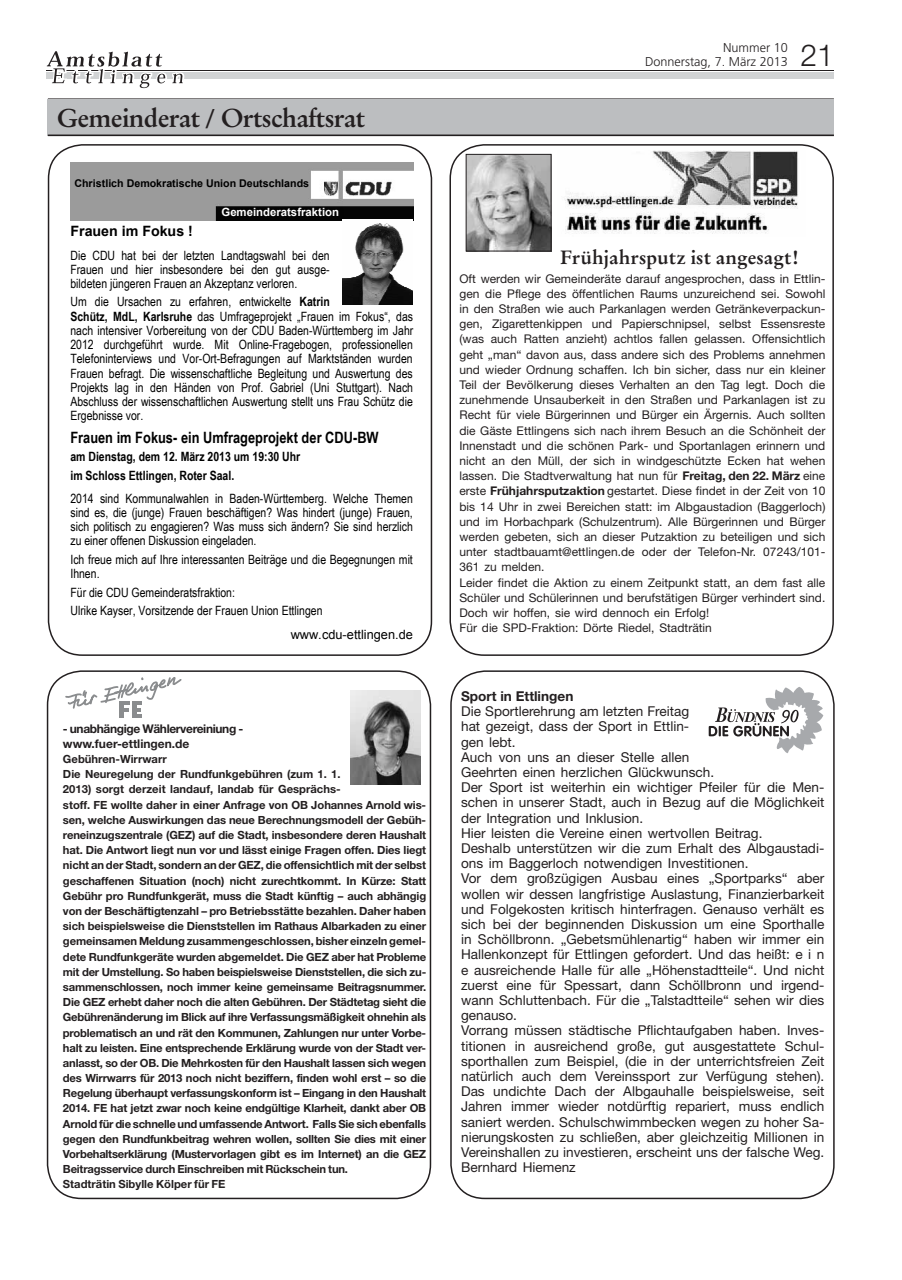
<style>
.page{position:relative;width:902px;height:1280px;background:#fff}
.page>*{position:absolute;margin:0;border:0;box-sizing:border-box;transform-origin:0 0}
.t1{font:300 30.3px "Helvetica Neue";color:#231f20}
.t2{font:700 25.65px "Garamond Stempel BQ";color:#231f20}
.t3{font:700 19.2px "Stempel Garamond";color:#231f20}
.t4{font:700 15.6px "Arial Narrow";color:#000}
.t5{font:700 14.25px "Arial";color:#000}
.t6{font:13.65px/15.1px "Helvetica Neue";color:#231f20}
.t7{font:700 13.65px "Helvetica Neue";color:#231f20}
.t8{font:12.75px/14.2px "Arial Narrow";color:#000}
.t9{font:700 12.75px/18.5px "Arial Narrow";color:#000}
.t10{font:300 12.75px/14.7px "Frutiger";color:#231f20;text-align:right}
.t11{font:12.75px "Arial";color:#000}
.t12{font:12px/15.1px "Helvetica Neue";color:#231f20}
.t13{font:700 12px/15.1px "Helvetica Neue";letter-spacing:-.03em;color:#231f20}
.t14{font:700 11.4px "Arial";color:#fff}
.t15{font:700 11.25px/15.1px "Helvetica Neue";letter-spacing:-.02em;color:#231f20}
.t16{font:700 10.65px "Arial";letter-spacing:.005em;color:#000}
.s1{font-weight:700}
</style>
<div class="page">
<hr style="left:47px;top:70px;width:786px;height:1px;background:#231f20">
<div style="left:47px;top:73px;width:786px;height:6px;background:#d1d3d4"></div>
<svg style="left:47px;top:51px;width:140px;height:86px"></svg>
<hr style="left:48px;top:98px;width:785px;height:1px;background:#231f20">
<div style="left:48px;top:99px;width:785px;height:37px;background:#bcbec0"></div>
<hr style="left:48px;top:135px;width:785px;height:1px;background:#231f20">
<div style="left:48px;top:144px;width:384px;height:512px;border:2px solid #231f20;border-radius:34px"></div>
<div style="left:47px;top:670px;width:384px;height:529px;border:2px solid #231f20;border-radius:34px"></div>
<div style="left:450px;top:670px;width:384px;height:529px;border:2px solid #231f20;border-radius:34px"></div>
<div style="left:449px;top:144px;width:384px;height:512px;border:2px solid #231f20;border-radius:34px"></div>
<img style="left:70px;top:163px;width:343px;height:57px">
<img style="left:343px;top:219px;width:69px;height:86px">
<img style="left:564px;top:151px;width:234px;height:83px">
<img style="left:468px;top:156px;width:81px;height:93px">
<div style="left:466px;top:154px;width:85px;height:97px;border:1px solid #231f20"></div>
<svg style="left:65px;top:676px;width:116px;height:42px"></svg>
<img style="left:350px;top:690px;width:70px;height:94px">
<hr style="left:350px;top:791px;width:70px;height:1px;background:#000">
<svg style="left:708px;top:687px;width:115px;height:66px"></svg>
<h2 class="t2" style="left:57px;top:103px;width:308px">Gemeinderat / Ortschaftsrat</h2>
<p class="t16" style="left:74px;top:176px;width:236px">Christlich Demokratische Union Deutschlands</p>
<p class="t5" style="left:70px;top:221px;width:124px">Frauen im Fokus !</p>
<p class="t8" style="left:70px;top:247px;width:261px;text-align:justify">Die CDU hat bei der letzten Landtagswahl bei den Frauen und hier insbesondere bei den gut ausge&shy;bildeten jüngeren Frauen an Akzeptanz verloren.</p>
<p class="t8" style="left:70px;top:294px;width:344px">Um die Ursachen zu erfahren, entwickelte <span class="s1">Katrin<br>Schütz, MdL, Karlsruhe</span> das Umfrageprojekt „Frauen im Fokus“, das nach intensiver Vorbereitung von der CDU Baden-Württemberg im Jahr 2012 durchgeführt wurde. Mit Online-Fragebogen, professionellen Telefoninterviews und Vor-Ort-Befragungen auf Marktständen wurden Frauen befragt. Die wissenschaftliche Begleitung und Auswertung des Projekts lag in den Händen von Prof. Gabriel (Uni Stuttgart). Nach Abschluss der wissenschaftlichen Auswertung stellt uns Frau Schütz die Ergebnisse vor.</p>
<h3 class="t4" style="left:70px;top:426px;width:310px">Frauen im Fokus- ein Umfrageprojekt der CDU-BW</h3>
<p class="t9" style="left:70px;top:447px;width:231px">am Dienstag, dem 12. März 2013 um 19:30 Uhr im Schloss Ettlingen, Roter Saal.</p>
<p class="t8" style="left:70px;top:491px;width:344px;text-align:justify">2014 sind Kommunalwahlen in Baden-Württemberg. Welche Themen sind es, die (junge) Frauen beschäftigen? Was hindert (junge) Frauen, sich politisch zu engagieren? Was muss sich ändern? Sie sind herzlich zu einer offenen Diskussion eingeladen.</p>
<p class="t8" style="left:70px;top:552px;width:344px">Ich freue mich auf Ihre interessanten Beiträge und die Begegnungen mit<br>Ihnen.</p>
<p class="t8" style="left:70px;top:582px;width:253px;line-height:18.5px">Für die CDU Gemeinderatsfraktion:<br>Ulrike Kayser, Vorsitzende der Frauen Union Ettlingen</p>
<p class="t14" style="left:221px;top:204px;width:119px">Gemeinderatsfraktion</p>
<p class="t13" style="left:63px;top:721px;width:182px">- unabhängige Wählervereiniung - www.fuer-ettlingen.de</p>
<p class="t11" style="left:291px;top:626px;width:124px">www.cdu-ettlingen.de</p>
<p class="t15" style="left:63px;top:751px;width:365px">Gebühren-Wirrwarr<br>Die Neuregelung der Rundfunkgebühren (zum 1. 1.<br>2013) sorgt derzeit landauf, landab für Gesprächs-<br>stoff. FE wollte daher in einer Anfrage von OB Johannes Arnold wis&shy;sen, welche Auswirkungen das neue Berechnungsmodell der Gebüh&shy;reneinzugszentrale (GEZ) auf die Stadt, insbesondere deren Haushalt hat. Die Antwort liegt nun vor und lässt einige Fragen offen. Dies liegt nicht an der Stadt, sondern an der GEZ, die offensichtlich mit der selbst geschaffenen Situation (noch) nicht zurechtkommt. In Kürze: Statt Gebühr pro Rundfunkgerät, muss die Stadt künftig – auch abhängig von der Beschäftigtenzahl – pro Betriebsstätte bezahlen. Daher haben sich beispielsweise die Dienststellen im Rathaus Albarkaden zu einer gemeinsamen Meldung zusammengeschlossen, bisher einzeln gemel&shy;dete Rundfunkgeräte wurden abgemeldet. Die GEZ aber hat Probleme mit der Umstellung. So haben beispielsweise Dienststellen, die sich zu&shy;sammenschlossen, noch immer keine gemeinsame Beitragsnummer.<br>Die GEZ erhebt daher noch die alten Gebühren. Der Städtetag sieht die Gebührenänderung im Blick auf ihre Verfassungsmäßigkeit ohnehin als problematisch an und rät den Kommunen, Zahlungen nur unter Vorbe&shy;halt zu leisten. Eine entsprechende Erklärung wurde von der Stadt ver&shy;anlasst, so der OB. Die Mehrkosten für den Haushalt lassen sich wegen des Wirrwarrs für 2013 noch nicht beziffern, finden wohl erst – so die Regelung überhaupt verfassungskonform ist – Eingang in den Haushalt 2014. FE hat jetzt zwar noch keine endgültige Klarheit, dankt aber OB Arnold für die schnelle und umfassende Antwort. Falls Sie sich ebenfalls gegen den Rundfunkbeitrag wehren wollen, sollten Sie dies mit einer Vorbehaltserklärung (Mustervorlagen gibt es im Internet) an die GEZ Beitragsservice durch Einschreiben mit Rückschein tun.<br>Stadträtin Sibylle Kölper für FE</p>
<p class="t10" style="left:645px;top:40px;width:144px">Nummer 10<br>Donnerstag, 7. März 2013</p>
<h1 class="t1" style="left:800px;top:37px;width:35px">21</h1>
<h3 class="t3" style="left:560px;top:246px;width:240px">Frühjahrsputz ist angesagt!</h3>
<p class="t12" style="left:459px;top:271px;width:367px">Oft werden wir Gemeinderäte darauf angesprochen, dass in Ettlin&shy;gen die Pflege des öffentlichen Raums unzureichend sei. Sowohl in den Straßen wie auch Parkanlagen werden Getränkeverpackun&shy;gen, Zigarettenkippen und Papierschnipsel, selbst Essensreste (was auch Ratten anzieht) achtlos fallen gelassen. Offensichtlich geht „man“ davon aus, dass andere sich des Problems annehmen und wieder Ordnung schaffen. Ich bin sicher, dass nur ein kleiner Teil der Bevölkerung dieses Verhalten an den Tag legt. Doch die zunehmende Unsauberkeit in den Straßen und Parkanlagen ist zu Recht für viele Bürgerinnen und Bürger ein Ärgernis. Auch sollten die Gäste Ettlingens sich nach ihrem Besuch an die Schönheit der Innenstadt und die schönen Park- und Sportanlagen erinnern und nicht an den Müll, der sich in windgeschützte Ecken hat wehen lassen. Die Stadtverwaltung hat nun für <span class="s1">Freitag, den 22. März</span> eine erste <span class="s1">Frühjahrsputzaktion</span> gestartet. Diese findet in der Zeit von 10 bis 14 Uhr in zwei Bereichen statt: im Albgaustadion (Baggerloch) und im Horbachpark (Schulzentrum). Alle Bürgerinnen und Bürger werden gebeten, sich an dieser Putzaktion zu beteiligen und sich unter stadtbauamt@ettlingen.de oder der Telefon-Nr. 07243/101- 361 zu melden.<br>Leider findet die Aktion zu einem Zeitpunkt statt, an dem fast alle Schüler und Schülerinnen und berufstätigen Bürger verhindert sind.<br>Doch wir hoffen, sie wird dennoch ein Erfolg!<br>Für die SPD-Fraktion: Dörte Riedel, Stadträtin</p>
<p class="t7" style="left:461px;top:688px;width:114px">Sport in Ettlingen</p>
<p class="t6" style="left:461px;top:704px;width:365px">Die Sportlerehrung am letzten Freitag<br>hat gezeigt, dass der Sport in Ettlin-<br>gen lebt.<br>Auch von uns an dieser Stelle allen<br>Geehrten einen herzlichen Glückwunsch.<br>Der Sport ist weiterhin ein wichtiger Pfeiler für die Men&shy;schen in unserer Stadt, auch in Bezug auf die Möglichkeit der Integration und Inklusion.<br>Hier leisten die Vereine einen wertvollen Beitrag.<br>Deshalb unterstützen wir die zum Erhalt des Albgaustadi&shy;ons im Baggerloch notwendigen Investitionen.<br>Vor dem großzügigen Ausbau eines „Sportparks“ aber wollen wir dessen langfristige Auslastung, Finanzierbarkeit und Folgekosten kritisch hinterfragen. Genauso verhält es sich bei der beginnenden Diskussion um eine Sporthalle in Schöllbronn. „Gebetsmühlenartig“ haben wir immer ein Hallenkonzept für Ettlingen gefordert. Und das heißt: e i n e ausreichende Halle für alle „Höhenstadtteile“. Und nicht zuerst eine für Spessart, dann Schöllbronn und irgend&shy;wann Schluttenbach. Für die „Talstadtteile“ sehen wir dies genauso.<br>Vorrang müssen städtische Pflichtaufgaben haben. Inves&shy;titionen in ausreichend große, gut ausgestattete Schul&shy;sporthallen zum Beispiel, (die in der unterrichtsfreien Zeit natürlich auch dem Vereinssport zur Verfügung stehen).<br>Das undichte Dach der Albgauhalle beispielsweise, seit Jahren immer wieder notdürftig repariert, muss endlich saniert werden. Schulschwimmbecken wegen zu hoher Sa&shy;nierungskosten zu schließen, aber gleichzeitig Millionen in Vereinshallen zu investieren, erscheint uns der falsche Weg.<br>Bernhard Hiemenz</p>
</div>
